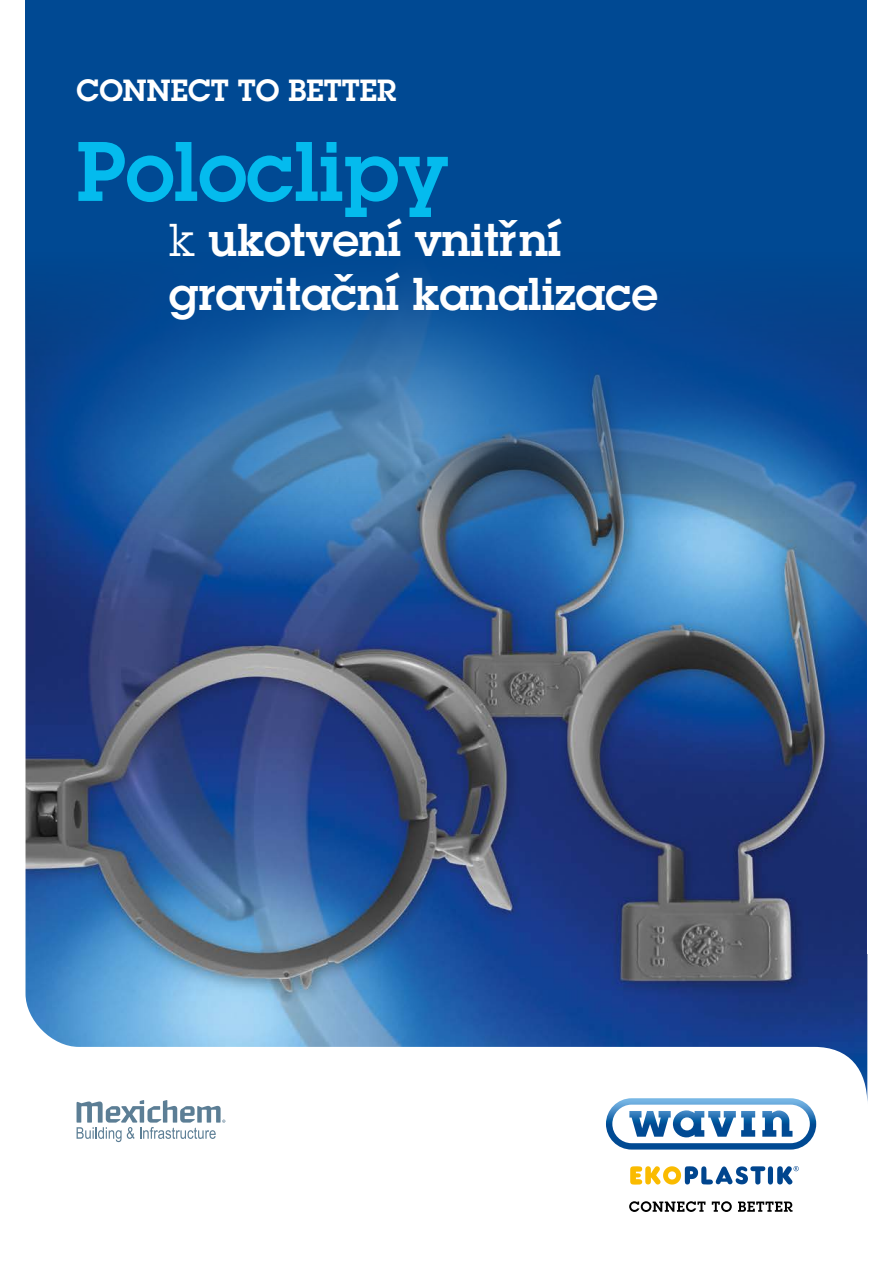
<style>
.page{position:relative;width:893px;height:1263px;background:#fff}
.page>*{position:absolute;margin:0;border:0;box-sizing:border-box;transform-origin:0 0}
.t1{font:600 82.5px "Lubalin Graphfor Wavin";color:#04bbee}
.t2{font:600 45px/54px "Lubalin Graphfor Wavin";color:#fff}
.t3{font:600 30px "Lubalin Graphfor Wavin";color:#fff}
.s1{font-weight:400}
</style>
<div class="page">
<img style="left:26px;top:519px;width:841px;height:588px">
<svg style="left:26px;top:0;width:841px;height:519px;background:#0f5298"></svg>
<svg style="left:606px;top:1098px;width:210px;height:51px"></svg>
<svg style="left:629px;top:1201px;width:76px;height:11px"></svg>
<svg style="left:712px;top:1201px;width:20px;height:11px"></svg>
<svg style="left:738px;top:1201px;width:54px;height:11px"></svg>
<svg style="left:630px;top:1166px;width:169px;height:18px"></svg>
<svg style="left:77px;top:1100px;width:148px;height:42px"></svg>
<p class="t3" style="left:77px;top:71px;width:321px">CONNECT TO BETTER</p>
<h1 class="t1" style="left:77px;top:117px;width:373px">Poloclipy</h1>
<p class="t2" style="left:169px;top:212px;width:490px"><span class="s1">k</span> ukotvení vnitřní gravitační kanalizace</p>
</div>
